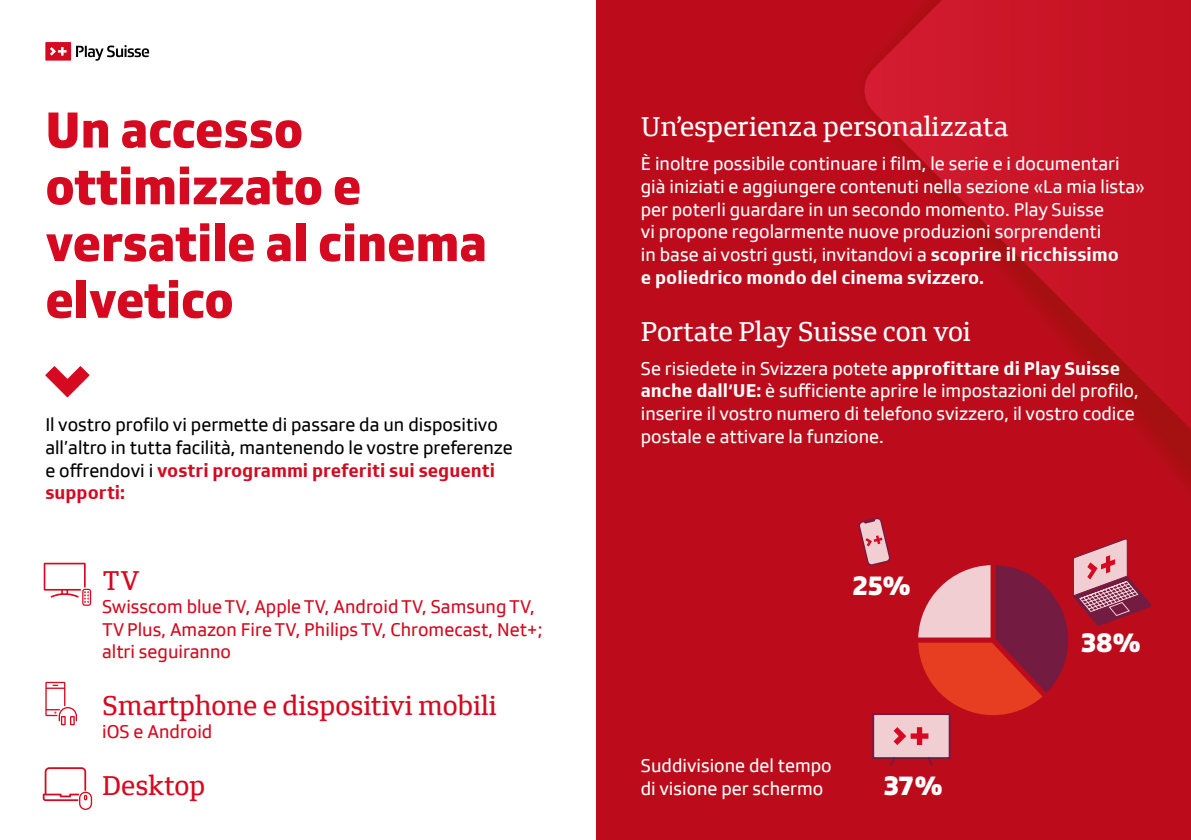
<style>
.page{position:relative;width:1191px;height:840px;background:#fff}
.page>*{position:absolute;margin:0;border:0;box-sizing:border-box;transform-origin:0 0}
.t1{font:800 52px/56.6px "SRGSSR Type Text";color:#d50920}
.t2{font:28px "SRGSSR Type Serif Text";color:#fff}
.t3{font:28px "SRGSSR Type Serif Text";color:#d50920}
.t4{font:800 28px "SRGSSR Type Text";color:#fff}
.t5{font:19px/22.6px "SRGSSR Type Text";color:#fff}
.t6{font:19px/22.6px "SRGSSR Type Text";color:#000}
.t7{font:19px/22.6px "SRGSSR Type Text";color:#d50920}
.s1{font-weight:700;color:#d50920}
.s2{font-weight:700}
</style>
<div class="page">
<div style="left:595px;top:0;width:596px;height:839px;background:#bc0c1b"></div>
<img style="left:870px;top:429px;width:321px;height:330px">
<svg style="left:865px;top:0;width:325px;height:429px"></svg>
<svg style="left:43px;top:767px;width:49px;height:42px"></svg>
<svg style="left:45px;top:681px;width:32px;height:43px"></svg>
<svg style="left:44px;top:562px;width:47px;height:43px"></svg>
<div style="left:45px;top:42px;width:26px;height:19px;background:#d50920"></div>
<svg style="left:76px;top:45px;width:73px;height:16px"></svg>
<svg style="left:50px;top:47px;width:17px;height:9px"></svg>
<svg style="left:45px;top:366px;width:45px;height:31px"></svg>
<div style="left:872px;top:712px;width:78px;height:46px;background:#f0ced2;border:2px solid #741b42"></div>
<svg style="left:888px;top:755px;width:46px;height:11px"></svg>
<svg style="left:893px;top:727px;width:35px;height:17px"></svg>
<svg style="left:858px;top:517px;width:32px;height:48px"></svg>
<svg style="left:918px;top:538px;width:233px;height:176px"></svg>
<h1 class="t1" style="left:45px;top:100px;width:443px">Un accesso ottimizzato e versatile al cinema elvetico</h1>
<p class="t6" style="left:45px;top:413px;width:469px">Il vostro profilo vi permette di passare da un dispositivo all’altro in tutta facilità, mantenendo le vostre preferenze e offrendovi i <span class="s1">vostri programmi preferiti sui seguenti supporti:</span></p>
<h2 class="t3" style="left:102px;top:563px;width:39px">TV</h2>
<p class="t7" style="left:102px;top:594px;width:442px">Swisscom blue TV, Apple TV, Android TV, Samsung TV,<br>TV Plus, Amazon Fire TV, Philips TV, Chromecast, Net+; altri seguiranno</p>
<h2 class="t3" style="left:102px;top:688px;width:396px">Smartphone e dispositivi mobili</h2>
<p class="t7" style="left:102px;top:719px;width:112px">iOS e Android</p>
<h2 class="t3" style="left:102px;top:768px;width:104px">Desktop</h2>
<h2 class="t2" style="left:641px;top:110px;width:369px">Un’esperienza personalizzata</h2>
<p class="t5" style="left:641px;top:152px;width:506px">È inoltre possibile continuare i film, le serie e i documentari già iniziati e aggiungere contenuti nella sezione «La mia lista» per poterli guardare in un secondo momento. Play Suisse<br>vi propone regolarmente nuove produzioni sorprendenti<br>in base ai vostri gusti, invitandovi a <span class="s2">scoprire il ricchissimo<br>e poliedrico mondo del cinema svizzero.</span></p>
<h2 class="t2" style="left:641px;top:314px;width:331px">Portate Play Suisse con voi</h2>
<p class="t5" style="left:641px;top:356px;width:499px">Se risiedete in Svizzera potete <span class="s2">approfittare di Play Suisse anche dall‘UE:</span> è sufficiente aprire le impostazioni del profilo, inserire il vostro numero di telefono svizzero, il vostro codice postale e attivare la funzione.</p>
<h2 class="t4" style="left:852px;top:567px;width:60px">25%</h2>
<p class="t5" style="left:641px;top:753px;width:192px">Suddivisione del tempo di visione per schermo</p>
<h2 class="t4" style="left:884px;top:767px;width:60px">37%</h2>
<h2 class="t4" style="left:1081px;top:624px;width:61px">38%</h2>
</div>
